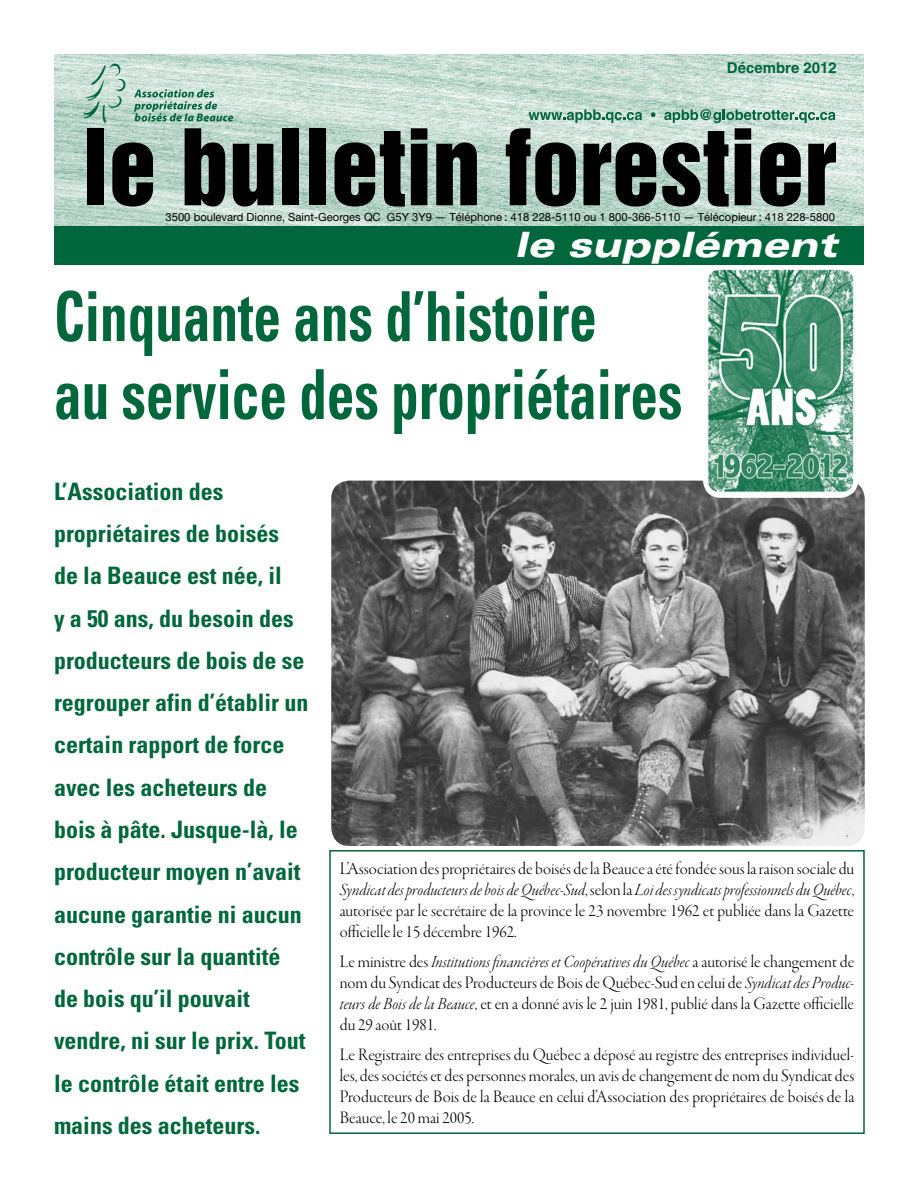
<style>
.page{position:relative;width:918px;height:1188px;background:#fff}
.page>*{position:absolute;margin:0;border:0;box-sizing:border-box;transform-origin:0 0}
.t1{font:700 condensed 69px/78px "Univers";color:#00673c;scale:.8 1}
.t2{font:italic 900 expanded 34.95px "Univers";color:#fff}
.t3{font:700 condensed 24px/42.3px "Univers";color:#00673c}
.t4{font:18px/21px "Garamond Premr Pro Lt Disp";color:#000;text-align:justify}
.t5{font:18px "Garamond Premr Pro Lt It Disp";color:#000}
.t6{font:700 15px "Helvetica";color:#00673c}
.t7{font:11.25px "Helvetica Neue";color:#000}
.s1{font-family:"Garamond Premr Pro Lt Disp"}
.s2{font-family:"Garamond Premr Pro Lt It Disp"}
</style>
<div class="page">
<img style="left:54px;top:54px;width:810px;height:172px">
<div style="left:87px;top:128px;width:17px;height:77px;background:#000"></div>
<svg style="left:112px;top:142px;width:41px;height:65px;background:#2b322f"></svg>
<svg style="left:185px;top:128px;width:40px;height:79px;background:#2e3432"></svg>
<svg style="left:233px;top:144px;width:40px;height:63px;background:#212624"></svg>
<div style="left:282px;top:128px;width:17px;height:77px;background:#000"></div>
<div style="left:309px;top:128px;width:17px;height:77px;background:#000"></div>
<svg style="left:335px;top:131px;width:70px;height:76px;background:#434c48"></svg>
<svg style="left:411px;top:128px;width:16px;height:77px"></svg>
<svg style="left:436px;top:142px;width:41px;height:63px;background:#212624"></svg>
<svg style="left:506px;top:109px;width:150px;height:98px;background:#64736d"></svg>
<svg style="left:662px;top:109px;width:174px;height:98px;background:#677670"></svg>
<svg style="left:80px;top:61px;width:46px;height:63px;background:#b1d0c3"></svg>
<svg style="left:134px;top:89px;width:99px;height:32px;background:#92beac"></svg>
<div style="left:54px;top:226px;width:810px;height:39px;background:#00673c"></div>
<div style="left:329px;top:850px;width:536px;height:284px;border:2px solid #00673c"></div>
<img style="left:331px;top:481px;width:534px;height:365px">
<div style="left:703px;top:269px;width:155px;height:229px;background:#fff;border-radius:18px"></div>
<img style="left:706px;top:269px;width:149px;height:224px">
<p class="t6" style="left:727px;top:59px;width:112px">Décembre 2012</p>
<p class="t7" style="left:166px;top:210px;width:671px">3500 boulevard Dionne, Saint-Georges QC G5Y 3Y9 — Téléphone : 418 228-5110 ou 1 800-366-5110 — Télécopieur : 418 228-5800</p>
<h2 class="t2" style="left:514px;top:224px;width:324px">le supplément</h2>
<h1 class="t1" style="left:54px;top:277px;width:787px">Cinquante ans d’histoire<br>au service des propriétaires</h1>
<p class="t3" style="left:54px;top:470px;width:256px">L’Association des propriétaires de boisés de la Beauce est née, il<br>y a 50 ans, du besoin des producteurs de bois de se regrouper afin d’établir un certain rapport de force avec les acheteurs de bois à pâte. Jusque-là, le producteur moyen n’avait aucune garantie ni aucun contrôle sur la quantité de bois qu’il pouvait vendre, ni sur le prix. Tout le contrôle était entre les mains des acheteurs.</p>
<p class="t4" style="left:340px;top:859px;width:516px">L’Association des propriétaires de boisés de la Beauce a été fondée sous la raison sociale du</p>
<p class="t5" style="left:340px;top:880px;width:516px">Syndicat des producteurs de bois de Québec-Sud<span class="s1">, selon la</span> Loi des syndicats professionnels du Québec<span class="s1">,</span></p>
<p class="t4" style="left:340px;top:901px;width:516px">autorisée par le secrétaire de la province le 23 novembre 1962 et publiée dans la Gazette officielle le 15 décembre 1962.</p>
<p class="t5" style="left:340px;top:952px;width:516px"><span class="s1">Le ministre des</span> Institutions financières et Coopératives du Québec <span class="s1">a autorisé le changement de</span></p>
<p class="t4" style="left:340px;top:973px;width:516px">nom du Syndicat des Producteurs de Bois de Québec-Sud en celui de <span class="s2">Syndicat des Produc&shy;teurs de Bois de la Beauce</span>, et en a donné avis le 2 juin 1981, publié dans la Gazette officielle du 29 août 1981.</p>
<p class="t4" style="left:340px;top:1045px;width:516px">Le Registraire des entreprises du Québec a déposé au registre des entreprises individuel&shy;les, des sociétés et des personnes morales, un avis de changement de nom du Syndicat des Producteurs de Bois de la Beauce en celui d’Association des propriétaires de boisés de la Beauce, le 20 mai 2005.</p>
</div>
